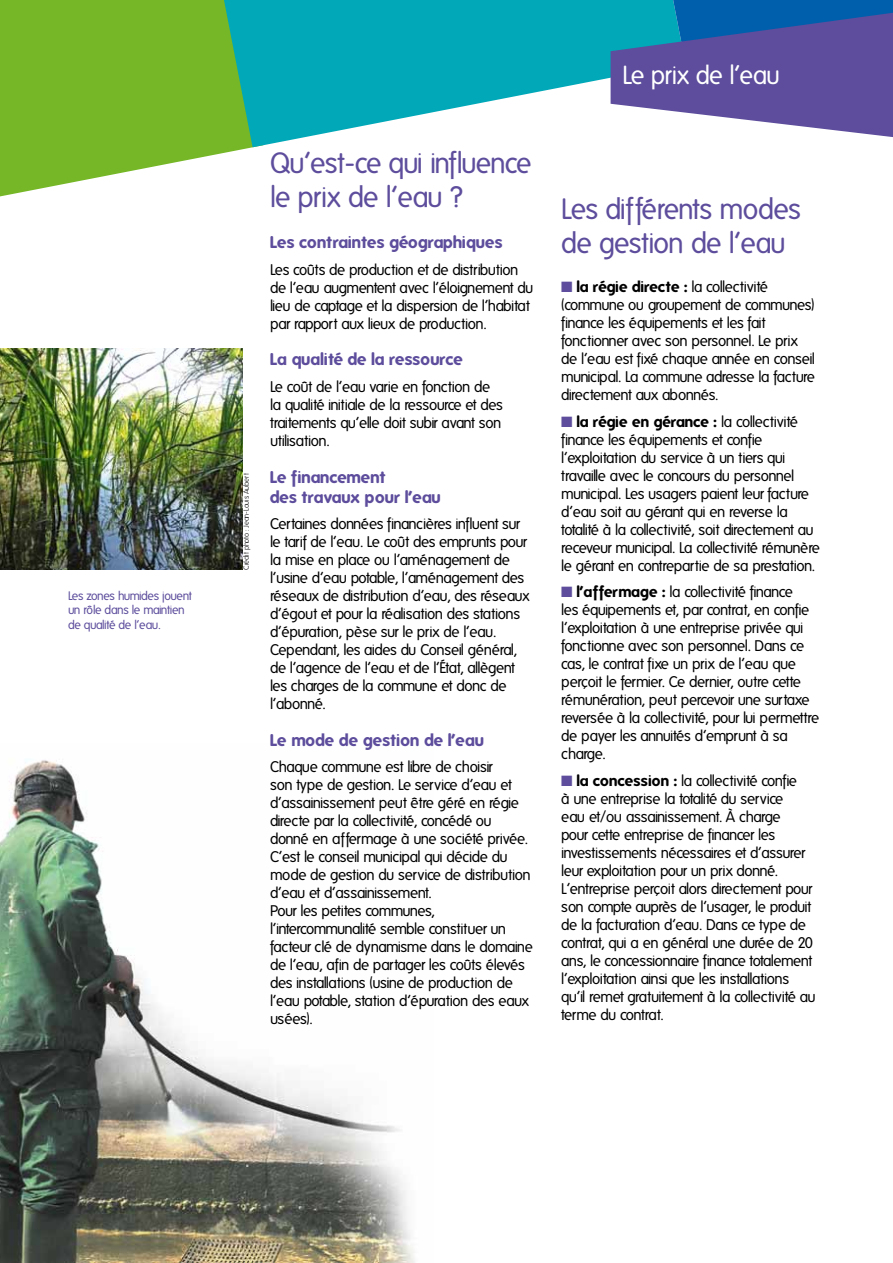
<style>
.page{position:relative;width:893px;height:1263px;background:#fff}
.page>*{position:absolute;margin:0;border:0;box-sizing:border-box;transform-origin:0 0}
.t1{font:28.5px/34.2px "Folks";letter-spacing:-.035em;color:#5d4d9c}
.t2{font:25.35px "Folks";letter-spacing:-.035em;color:#fff}
.t3{font:700 16.5px/19.8px "Folks";color:#5d4d9c}
.t4{font:15px/18px "Folks";letter-spacing:-.035em;color:#000}
.t5{font:12px/14.4px "Folks";letter-spacing:-.035em;color:#5d4d9c}
.t6{font:300 7.5px "Folks";letter-spacing:-.035em;color:#000}
.s1{color:#5d4d9c}
.s2{font-weight:700}
</style>
<div class="page">
<img style="left:0;top:759px;width:415px;height:504px">
<svg style="left:0;top:0;width:254px;height:196px;fill:#75b726"></svg>
<svg style="left:224px;top:0;width:387px;height:147px;fill:#00a8b8"></svg>
<svg style="left:611px;top:0;width:282px;height:137px"></svg>
<img style="left:0;top:349px;width:242px;height:221px">
<p class="t5" style="left:68px;top:588px;width:125px">Les zones humides jouent un rôle dans le maintien de qualité de l’eau.</p>
<p class="t6" style="left:242px;top:570px;width:98px;rotate:-90deg">Crédit photo : Jean-Louis Aubert</p>
<h1 class="t1" style="left:270px;top:146px;width:263px">Qu’est-ce qui influence le prix de l’eau ?</h1>
<p class="t3" style="left:270px;top:232px;width:234px">Les contraintes géographiques</p>
<p class="t4" style="left:270px;top:261px;width:265px">Les coûts de production et de distribution de l’eau augmentent avec l’éloignement du lieu de captage et la dispersion de l’habitat par rapport aux lieux de production.</p>
<p class="t3" style="left:270px;top:350px;width:195px">La qualité de la ressource</p>
<p class="t4" style="left:270px;top:378px;width:234px">Le coût de l’eau varie en fonction de la qualité initiale de la ressource et des traitements qu’elle doit subir avant son utilisation.</p>
<p class="t3" style="left:270px;top:467px;width:173px">Le financement<br>des travaux pour l’eau</p>
<p class="t4" style="left:270px;top:515px;width:261px">Certaines données financières influent sur le tarif de l’eau. Le coût des emprunts pour la mise en place ou l’aménagement de l’usine d’eau potable, l’aménagement des réseaux de distribution d’eau, des réseaux d’égout et pour la réalisation des stations d’épuration, pèse sur le prix de l’eau.<br>Cependant, les aides du Conseil général, de l’agence de l’eau et de l’État, allègent les charges de la commune et donc de l’abonné.</p>
<p class="t3" style="left:270px;top:730px;width:216px">Le mode de gestion de l’eau</p>
<p class="t4" style="left:270px;top:758px;width:264px">Chaque commune est libre de choisir<br>son type de gestion. Le service d’eau et d’assainissement peut être géré en régie directe par la collectivité, concédé ou donné en affermage à une société privée.<br>C’est le conseil municipal qui décide du mode de gestion du service de distribution d’eau et d’assainissement.<br>Pour les petites communes, l’intercommunalité semble constituer un facteur clé de dynamisme dans le domaine de l’eau, afin de partager les coûts élevés des installations (usine de production de l’eau potable, station d’épuration des eaux usées).</p>
<h2 class="t2" style="left:623px;top:61px;width:159px">Le prix de l’eau</h2>
<h1 class="t1" style="left:561px;top:192px;width:241px">Les différents modes de gestion de l’eau</h1>
<p class="t4" style="left:561px;top:278px;width:255px"><span class="s1">■</span> <span class="s2">la régie directe :</span> la collectivité (commune ou groupement de communes) finance les équipements et les fait fonctionner avec son personnel. Le prix de l’eau est fixé chaque année en conseil municipal. La commune adresse la facture directement aux abonnés.</p>
<p class="t4" style="left:561px;top:413px;width:260px"><span class="s1">■</span> <span class="s2">la régie en gérance :</span> la collectivité finance les équipements et confie l’exploitation du service à un tiers qui travaille avec le concours du personnel municipal. Les usagers paient leur facture d’eau soit au gérant qui en reverse la totalité à la collectivité, soit directement au receveur municipal. La collectivité rémunère le gérant en contrepartie de sa prestation.</p>
<p class="t4" style="left:561px;top:583px;width:259px"><span class="s1">■</span> <span class="s2">l’affermage :</span> la collectivité finance<br>les équipements et, par contrat, en confie l’exploitation à une entreprise privée qui fonctionne avec son personnel. Dans ce cas, le contrat fixe un prix de l’eau que perçoit le fermier. Ce dernier, outre cette rémunération, peut percevoir une surtaxe reversée à la collectivité, pour lui permettre de payer les annuités d’emprunt à sa charge.</p>
<p class="t4" style="left:561px;top:772px;width:256px"><span class="s1">■</span> <span class="s2">la concession :</span> la collectivité confie<br>à une entreprise la totalité du service<br>eau et/ou assainissement. À charge<br>pour cette entreprise de financer les investissements nécessaires et d’assurer leur exploitation pour un prix donné.<br>L’entreprise perçoit alors directement pour son compte auprès de l’usager, le produit de la facturation d’eau. Dans ce type de contrat, qui a en général une durée de 20 ans, le concessionnaire finance totalement l’exploitation ainsi que les installations qu’il remet gratuitement à la collectivité au terme du contrat.</p>
</div>
